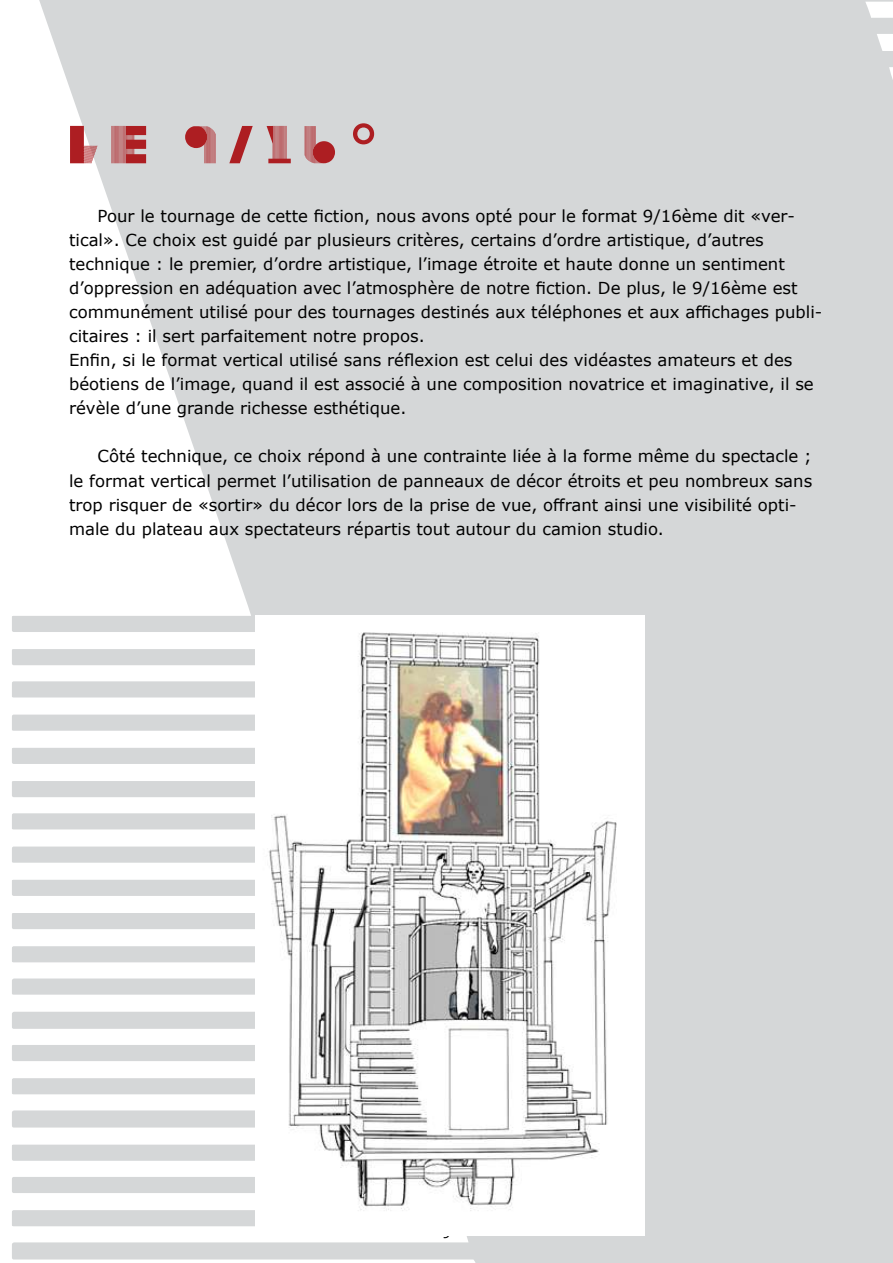
<style>
.page{position:relative;width:893px;height:1263px;background:#fff}
.page>*{position:absolute;margin:0;border:0;box-sizing:border-box;transform-origin:0 0}
.t1{font:54px "Deco Rated";color:#ad1e22}
.t2{font:16.5px/24px "Verdana";color:#000}
.t3{font:13.5px "Verdana";color:#000}
.s1{font-family:"Verdana"}
</style>
<div class="page">
<svg style="left:268px;top:632px;width:349px;height:579px"></svg>
<h1 class="t1" style="left:70px;top:94px;width:310px">le 9/16<span class="s1">°</span></h1>
<p class="t2" style="left:69px;top:204px;width:755px;text-indent:28px">Pour le tournage de cette fiction, nous avons opté pour le format 9/16ème dit «ver&shy;tical». Ce choix est guidé par plusieurs critères, certains d’ordre artistique, d’autres technique : le premier, d’ordre artistique, l’image étroite et haute donne un sentiment d’oppression en adéquation avec l’atmosphère de notre fiction. De plus, le 9/16ème est communément utilisé pour des tournages destinés aux téléphones et aux affichages publi&shy;citaires : il sert parfaitement notre propos.<br>Enfin, si le format vertical utilisé sans réflexion est celui des vidéastes amateurs et des béotiens de l’image, quand il est associé à une composition novatrice et imaginative, il se révèle d’une grande richesse esthétique.</p>
<p class="t2" style="left:69px;top:444px;width:745px;text-indent:28px">Côté technique, ce choix répond à une contrainte liée à la forme même du spectacle ; le format vertical permet l’utilisation de panneaux de décor étroits et peu nombreux sans trop risquer de «sortir» du décor lors de la prise de vue, offrant ainsi une visibilité opti&shy;male du plateau aux spectateurs répartis tout autour du camion studio.</p>
<p class="t3" style="left:442px;top:1224px;width:10px">9</p>
</div>
